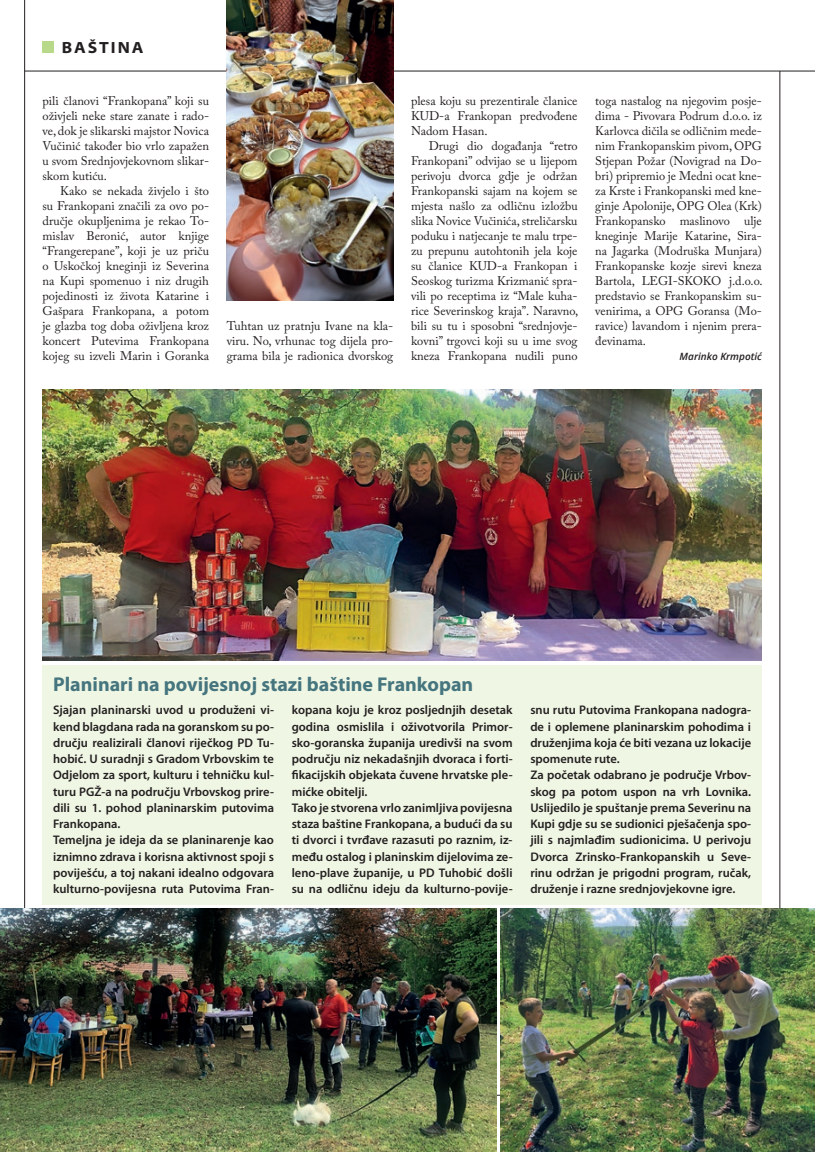
<style>
.page{position:relative;width:815px;height:1152px;background:#fff}
.page>*{position:absolute;margin:0;border:0;box-sizing:border-box;transform-origin:0 0}
.t1{font:700 20px "Myriad Pro";color:#45757e}
.t2{font:700 semi-expanded 16.25px "Myriad Pro";letter-spacing:.12em;color:#231f20}
.t3{font:12.5px/15px "Adobe Caslon Pro";color:#231f20;text-align:justify}
.t4{font:600 12.5px/16.2px "Myriad Pro";color:#231f20}
.t5{font:italic 600 10px "Open Sans";color:#231f20}
</style>
<div class="page">
<hr style="left:25px;top:71px;width:790px;height:1px;background:#231f20">
<hr style="left:24px;top:0;width:1px;height:1095px;background:#231f20">
<hr style="left:780px;top:71px;width:1px;height:1024px;background:#231f20">
<hr style="left:0;top:1095px;width:815px;height:1px;background:#231f20">
<div style="left:43px;top:42px;width:11px;height:11px;background:#b8d989"></div>
<div style="left:43px;top:665px;width:719px;height:240px;background:#eff6e4"></div>
<img style="left:0;top:908px;width:497px;height:244px">
<img style="left:500px;top:908px;width:315px;height:244px">
<img style="left:43px;top:390px;width:719px;height:270px">
<img style="left:227px;top:0;width:166px;height:300px">
<h2 class="t2" style="left:62px;top:38px;width:83px">BAŠTINA</h2>
<p class="t3" style="left:43px;top:93px;width:168px">pili članovi “Frankopana” koji su oživjeli neke stare zanate i rado&shy;ve, dok je slikarski majstor Novica Vučinić također bio vrlo zapažen u svom Srednjovjekovnom slikar&shy;skom kutiću.</p>
<p class="t3" style="left:43px;top:183px;width:168px;text-indent:18px">Kako se nekada živjelo i što su Frankopani značili za ovo po&shy;dručje okupljenima je rekao To&shy;mislav Beronić, autor knjige “Frangerepane”, koji je uz priču o Uskočkoj kneginji iz Severina na Kupi spomenuo i niz drugih pojedinosti iz života Katarine i Gašpara Frankopana, a potom je glazba tog doba oživljena kroz koncert Putevima Frankopana kojeg su izveli Marin i Goranka</p>
<p class="t3" style="left:227px;top:318px;width:168px">Tuhtan uz pratnju Ivane na kla&shy;viru. No, vrhunac tog dijela pro&shy;grama bila je radionica dvorskog</p>
<p class="t3" style="left:411px;top:93px;width:168px">plesa koju su prezentirale članice KUD-a Frankopan predvođene Nadom Hasan.</p>
<p class="t3" style="left:411px;top:138px;width:169px;text-indent:18px">Drugi dio događanja “retro Frankopani” odvijao se u lijepom perivoju dvorca gdje je održan Frankopanski sajam na kojem se mjesta našlo za odličnu izložbu slika Novice Vučinića, streličarsku poduku i natjecanje te malu trpe&shy;zu prepunu autohtonih jela koje su članice KUD-a Frankopan i Seoskog turizma Krizmanić spra&shy;vili po receptima iz “Male kuha&shy;rice Severinskog kraja”. Naravno, bili su tu i sposobni “srednjovje&shy;kovni” trgovci koji su u ime svog kneza Frankopana nudili puno</p>
<p class="t3" style="left:595px;top:93px;width:169px">toga nastalog na njegovim posje&shy;dima - Pivovara Podrum d.o.o. iz Karlovca dičila se odličnim mede&shy;nim Frankopanskim pivom, OPG Stjepan Požar (Novigrad na Do&shy;bri) pripremio je Medni ocat kne&shy;za Krste i Frankopanski med kne&shy;ginje Apolonije, OPG Olea (Krk)<br>Frankopansko maslinovo ulje kneginje Marije Katarine, Sira&shy;na Jagarka (Modruška Munjara)<br>Frankopanske kozje sirevi kneza Bartola, LEGI-SKOKO j.d.o.o. predstavio se Frankopanskim su&shy;venirima, a OPG Goransa (Mo&shy;ravice) lavandom i njenim prera&shy;đevinama.</p>
<p class="t5" style="left:680px;top:350px;width:84px">Marinko Krmpotić</p>
<h1 class="t1" style="left:53px;top:673px;width:422px">Planinari na povijesnoj stazi baštine Frankopan</h1>
<p class="t4" style="left:53px;top:702px;width:222px">Sjajan planinarski uvod u produženi vi&shy;kend blagdana rada na goranskom su po&shy;dručju realizirali članovi riječkog PD Tu&shy;hobić. U suradnji s Gradom Vrbovskim te Odjelom za sport, kulturu i tehničku kul&shy;turu PGŽ-a na području Vrbovskog prire&shy;dili su 1. pohod planinarskim putovima Frankopana.<br>Temeljna je ideja da se planinarenje kao iznimno zdrava i korisna aktivnost spoji s poviješću, a toj nakani idealno odgovara kulturno-povijesna ruta Putovima Fran-</p>
<p class="t4" style="left:292px;top:702px;width:222px">kopana koju je kroz posljednjih desetak godina osmislila i oživotvorila Primor&shy;sko-goranska županija uredivši na svom području niz nekadašnjih dvoraca i forti&shy;fikacijskih objekata čuvene hrvatske ple&shy;mićke obitelji.<br>Tako je stvorena vrlo zanimljiva povijesna staza baštine Frankopana, a budući da su ti dvorci i tvrđave razasuti po raznim, iz&shy;među ostalog i planinskim dijelovima ze&shy;leno-plave županije, u PD Tuhobić došli su na odličnu ideju da kulturno-povije-</p>
<p class="t4" style="left:530px;top:702px;width:222px">snu rutu Putovima Frankopana nadogra&shy;de i oplemene planinarskim pohodima i druženjima koja će biti vezana uz lokacije spomenute rute.<br>Za početak odabrano je područje Vrbov&shy;skog pa potom uspon na vrh Lovnika.<br>Uslijedilo je spuštanje prema Severinu na Kupi gdje su se sudionici pješačenja spo&shy;jili s najmlađim sudionicima. U perivoju Dvorca Zrinsko-Frankopanskih u Seve&shy;rinu održan je prigodni program, ručak, druženje i razne srednjovjekovne igre.</p>
</div>
